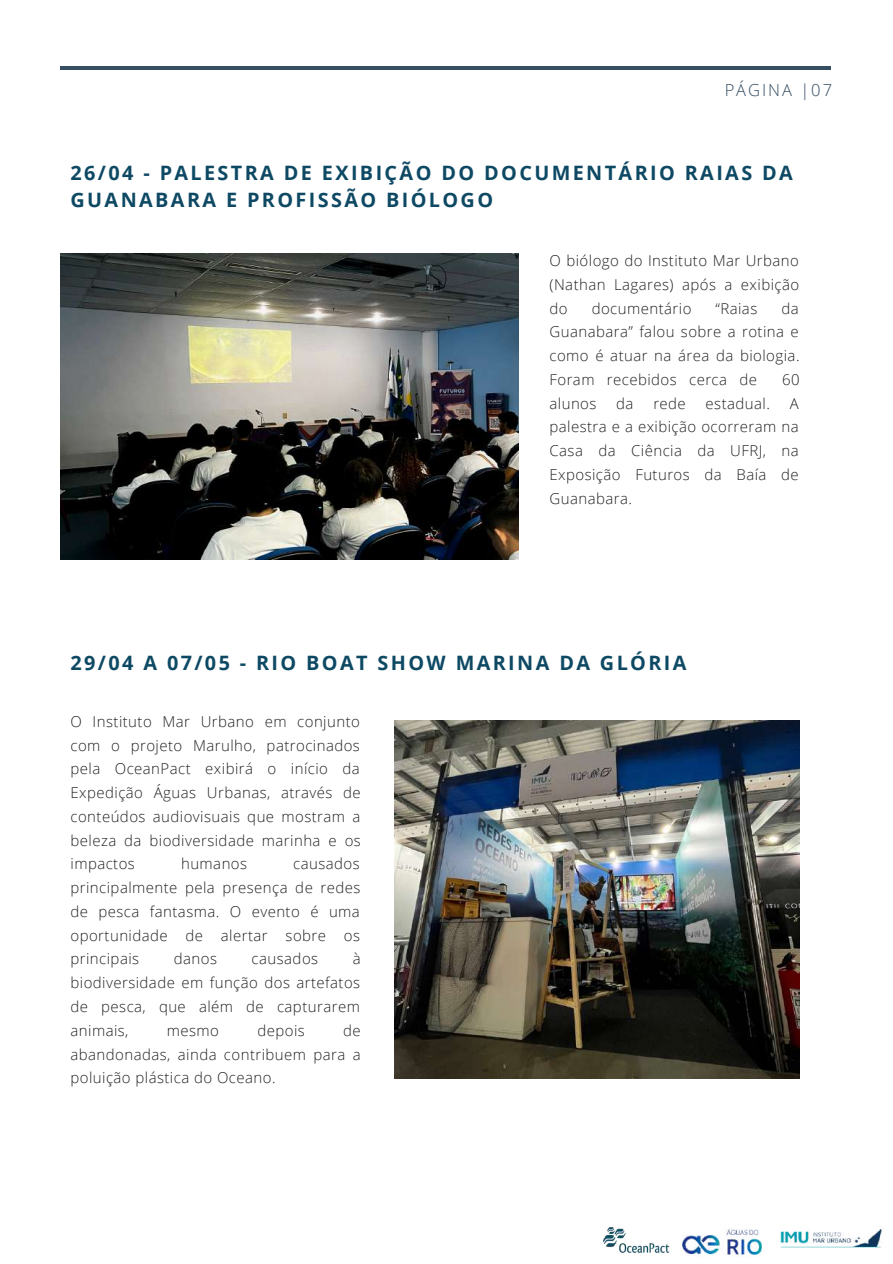
<style>
.page{position:relative;width:893px;height:1264px;background:#fff}
.page>*{position:absolute;margin:0;border:0;box-sizing:border-box;transform-origin:0 0}
.t1{font:700 19.8px/27px "Open Sans";letter-spacing:.12em;color:#0e4964}
.t2{font:300 16.5px "Open Sans";letter-spacing:.12em;color:#364d62}
.t3{font:300 15px/23.7px "Open Sans";letter-spacing:.03em;color:#222;text-align:justify}
</style>
<div class="page">
<hr style="left:60px;top:66px;width:770px;height:4px;background:#364d62">
<img style="left:780px;top:1229px;width:103px;height:19px">
<img style="left:603px;top:1227px;width:67px;height:26px">
<img style="left:682px;top:1228px;width:79px;height:27px">
<img style="left:60px;top:254px;width:458px;height:305px">
<img style="left:394px;top:721px;width:405px;height:357px">
<p class="t2" style="left:724px;top:79px;width:109px">PÁGINA |07</p>
<h1 class="t1" style="left:70px;top:159px;width:723px">26/04 - PALESTRA DE EXIBIÇÃO DO DOCUMENTÁRIO RAIAS DA<br>GUANABARA E PROFISSÃO BIÓLOGO</h1>
<p class="t3" style="left:549px;top:248px;width:251px">O biólogo do Instituto Mar Urbano (Nathan Lagares) após a exibição do</p>
<p class="t3" style="left:591px;top:296px;width:101px">documentário</p>
<p class="t3" style="left:715px;top:296px;width:43px">“Raias</p>
<p class="t3" style="left:549px;top:296px;width:251px;text-indent:232px">da Guanabara” falou sobre a rotina e como é atuar na área da biologia.<br>Foram recebidos cerca de</p>
<p class="t3" style="left:782px;top:367px;width:19px">60</p>
<p class="t3" style="left:549px;top:391px;width:48px">alunos</p>
<p class="t3" style="left:616px;top:391px;width:19px">da</p>
<p class="t3" style="left:653px;top:391px;width:34px">rede</p>
<p class="t3" style="left:705px;top:391px;width:66px">estadual.</p>
<p class="t3" style="left:549px;top:391px;width:251px;text-indent:240px">A palestra e a exibição ocorreram na Casa da Ciência da UFRJ, na Exposição Futuros da Baía de Guanabara.</p>
<h1 class="t1" style="left:70px;top:648px;width:617px">29/04 A 07/05 - RIO BOAT SHOW MARINA DA GLÓRIA</h1>
<p class="t3" style="left:70px;top:709px;width:292px">O Instituto Mar Urbano em conjunto com o projeto Marulho, patrocinados pela OceanPact exibirá o início da Expedição Águas Urbanas, através de conteúdos audiovisuais que mostram a beleza da biodiversidade marinha e os impactos</p>
<p class="t3" style="left:70px;top:851px;width:291px;text-indent:223px">causados principalmente pela presença de redes de pesca fantasma. O evento é uma oportunidade de alertar sobre os principais</p>
<p class="t3" style="left:181px;top:851px;width:68px">humanos</p>
<p class="t3" style="left:70px;top:946px;width:292px;text-indent:282px">à biodiversidade em função dos artefatos de pesca, que além de capturarem animais,</p>
<p class="t3" style="left:174px;top:946px;width:45px">danos</p>
<p class="t3" style="left:251px;top:946px;width:68px">causados</p>
<p class="t3" style="left:70px;top:1018px;width:292px;text-indent:273px">de abandonadas, ainda contribuem para a poluição plástica do Oceano.</p>
<p class="t3" style="left:167px;top:1018px;width:54px">mesmo</p>
<p class="t3" style="left:257px;top:1018px;width:49px">depois</p>
</div>
